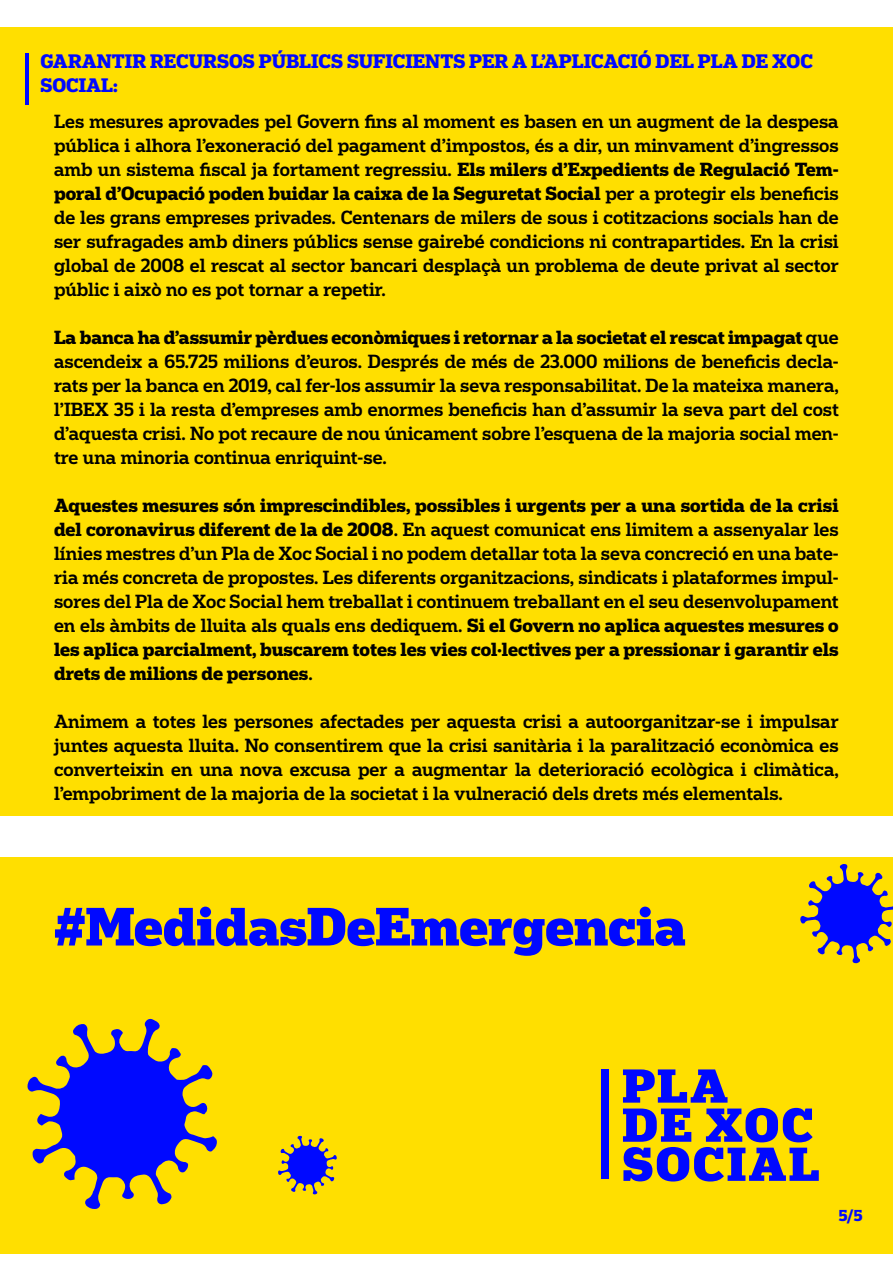
<style>
.page{position:relative;width:893px;height:1263px;background:#fff}
.page>*{position:absolute;margin:0;border:0;box-sizing:border-box;transform-origin:0 0}
.t1{font:900 51px "Popular";color:#0009ff}
.t2{font:700 18.45px/24px "Popular";color:#0009ff}
.t3{font:500 18px/24px "Popular";color:#000;text-align:justify}
.t4{font:700 15px "Popular";color:#0009ff}
.s1{font-weight:700}
</style>
<div class="page">
<div style="left:0;top:27px;width:893px;height:788px;background:#ffdf00"></div>
<div style="left:0;top:857px;width:893px;height:396px;background:#ffdf00"></div>
<hr style="left:25px;top:53px;width:4px;height:52px;background:#0009ff">
<div style="left:602px;top:1069px;width:7px;height:110px;background:#0009ff"></div>
<svg style="left:27px;top:1018px;width:190px;height:191px"></svg>
<svg style="left:278px;top:1135px;width:59px;height:59px"></svg>
<svg style="left:800px;top:864px;width:93px;height:99px"></svg>
<svg style="left:623px;top:1069px;width:196px;height:112px"></svg>
<p class="t2" style="left:40px;top:48px;width:774px">GARANTIR RECURSOS PÚBLICS SUFICIENTS PER A L’APLICACIÓ DEL PLA DE XOC<br>SOCIAL:</p>
<p class="t3" style="left:54px;top:109px;width:786px">Les mesures aprovades pel Govern fins al moment es basen en un augment de la despesa pública i alhora l’exoneració del pagament d’impostos, és a dir, un minvament d’ingressos amb un sistema fiscal ja fortament regressiu. <span class="s1">Els milers d’Expedients de Regulació Tem&shy;poral d’Ocupació poden buidar la caixa de la Seguretat Social</span> per a protegir els beneficis de les grans empreses privades. Centenars de milers de sous i cotitzacions socials han de ser sufragades amb diners públics sense gairebé condicions ni contrapartides. En la crisi global de 2008 el rescat al sector bancari desplaçà un problema de deute privat al sector públic i això no es pot tornar a repetir.</p>
<p class="t3" style="left:54px;top:325px;width:786px"><span class="s1">La banca ha d’assumir pèrdues econòmiques i retornar a la societat el rescat impagat</span> que ascendeix a 65.725 milions d’euros. Després de més de 23.000 milions de beneficis decla&shy;rats per la banca en 2019, cal fer-los assumir la seva responsabilitat. De la mateixa manera, l’IBEX 35 i la resta d’empreses amb enormes beneficis han d’assumir la seva part del cost d’aquesta crisi. No pot recaure de nou únicament sobre l’esquena de la majoria social men&shy;tre una minoria continua enriquint-se.</p>
<p class="t3" style="left:54px;top:493px;width:786px"><span class="s1">Aquestes mesures són imprescindibles, possibles i urgents per a una sortida de la crisi del coronavirus diferent de la de 2008</span>. En aquest comunicat ens limitem a assenyalar les línies mestres d’un Pla de Xoc Social i no podem detallar tota la seva concreció en una bate&shy;ria més concreta de propostes. Les diferents organitzacions, sindicats i plataformes impul&shy;sores del Pla de Xoc Social hem treballat i continuem treballant en el seu desenvolupament en els àmbits de lluita als quals ens dediquem. <span class="s1">Si el Govern no aplica aquestes mesures o les aplica parcialment, buscarem totes les vies col·lectives per a pressionar i garantir els drets de milions de persones</span>.</p>
<p class="t3" style="left:54px;top:708px;width:786px">Animem a totes les persones afectades per aquesta crisi a autoorganitzar-se i impulsar juntes aquesta lluita. No consentirem que la crisi sanitària i la paralització econòmica es converteixin en una nova excusa per a augmentar la deterioració ecològica i climàtica, l’empobriment de la majoria de la societat i la vulneració dels drets més elementals.</p>
<h1 class="t1" style="left:54px;top:893px;width:633px">#MedidasDeEmergencia</h1>
<p class="t4" style="left:839px;top:1205px;width:25px">5/5</p>
</div>
